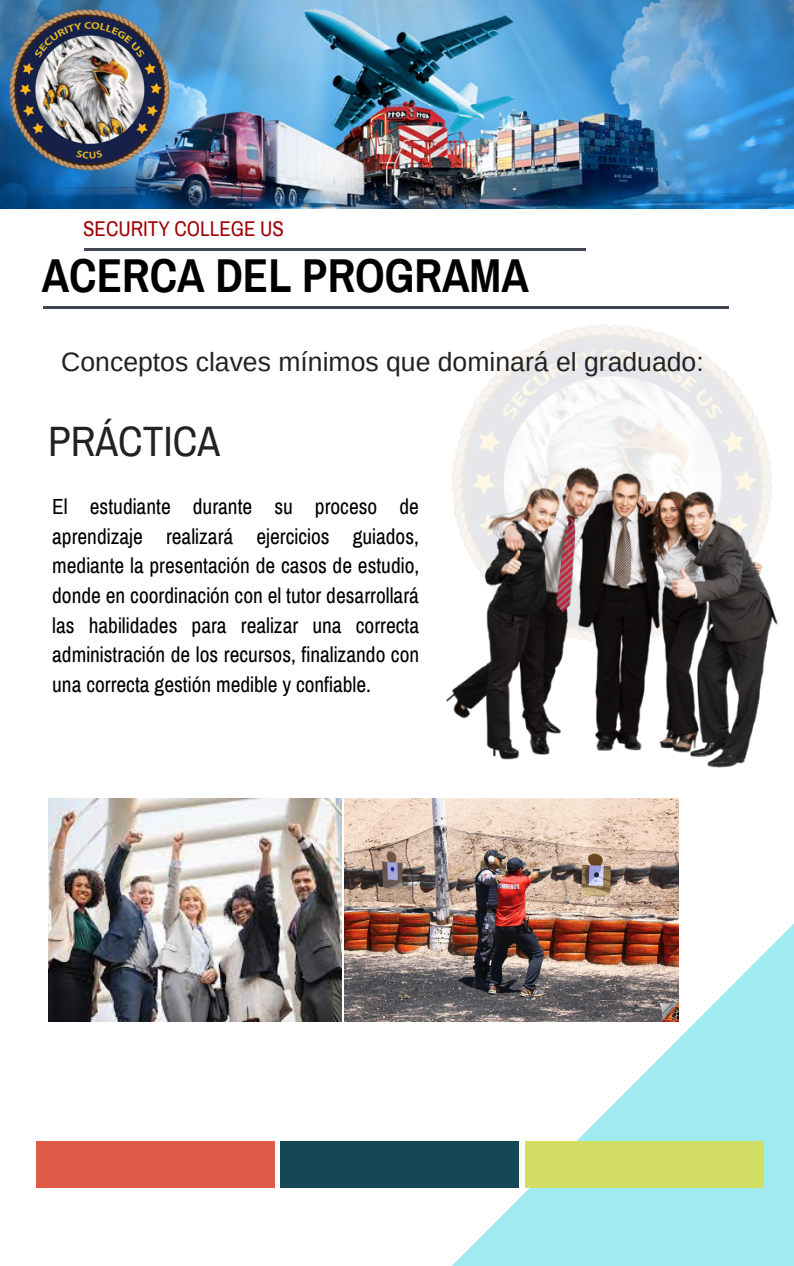
<style>
.page{position:relative;width:794px;height:1266px;background:#fff}
.page>*{position:absolute;margin:0;border:0;box-sizing:border-box;transform-origin:0 0}
.t1{font:700 46.42px "Archivo Narrow";color:#000}
.t2{font:41.47px "Archivo Narrow";color:#222}
.t3{font:26.55px "Arimo";color:#222}
.t4{font:21.38px/29.6px "Archivo Narrow";color:#000;text-align:justify}
.t5{font:20.85px "Archivo Narrow";color:#9f0006}
</style>
<div class="page">
<hr style="left:84px;top:248px;width:501px;height:3px;background:#3f4652">
<hr style="left:43px;top:306px;width:685px;height:3px;background:#3f4652">
<svg style="left:48px;top:798px;width:745px;height:468px"></svg>
<img style="left:0;top:0;width:793px;height:209px">
<img style="left:0;top:0;width:195px;height:180px">
<div style="left:36px;top:1141px;width:238px;height:47px;background:#e05a47"></div>
<div style="left:280px;top:1141px;width:239px;height:47px;background:#154854"></div>
<div style="left:524px;top:1141px;width:239px;height:47px;background:#d2df64"></div>
<img style="left:344px;top:798px;width:334px;height:223px">
<img style="left:454px;top:306px;width:315px;height:154px">
<img style="left:446px;top:460px;width:332px;height:308px">
<img style="left:48px;top:798px;width:293px;height:223px">
<p class="t5" style="left:83px;top:217px;width:202px">SECURITY COLLEGE US</p>
<h1 class="t1" style="left:42px;top:251px;width:488px">ACERCA DEL PROGRAMA</h1>
<p class="t3" style="left:61px;top:347px;width:643px">Conceptos claves mínimos que dominará el graduado:</p>
<h2 class="t2" style="left:48px;top:419px;width:174px">PRÁCTICA</h2>
<p class="t4" style="left:52px;top:492px;width:368px">El estudiante durante su proceso de aprendizaje realizará ejercicios guiados, mediante la presentación de casos de estudio, donde en coordinación con el tutor desarrollará las habilidades para realizar una correcta administración de los recursos, finalizando con una correcta gestión medible y confiable.</p>
</div>
